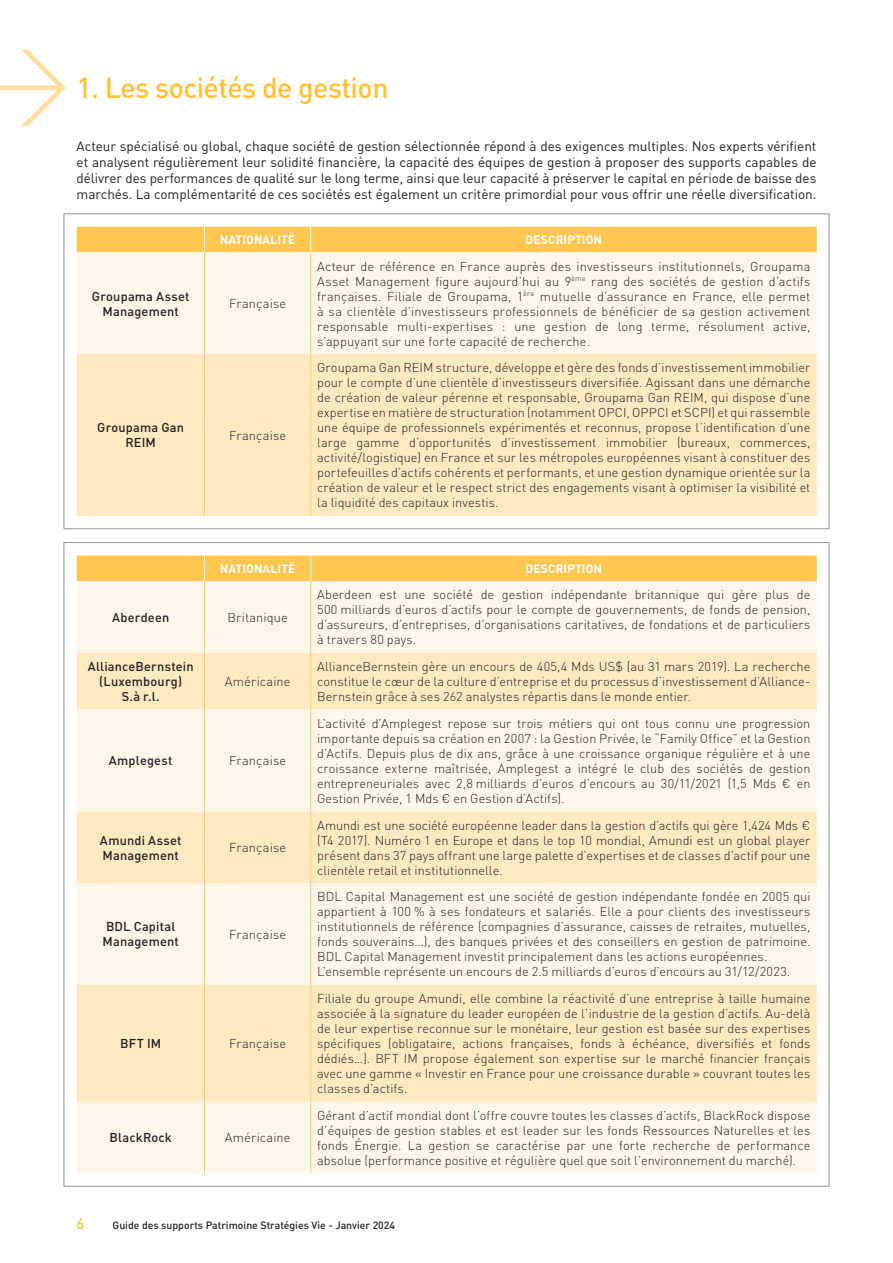
<style>
.page{position:relative;width:893px;height:1263px;background:#fff}
.page>*{position:absolute;margin:0;border:0;box-sizing:border-box;transform-origin:0 0}
.Titre_principal{font:500 28.5px "DIN Pro";letter-spacing:-.02em;color:#fec137}
.t1{font:500 15px "DIN Pro";color:#fec137}
.Courant{font:13.5px/16.2px "DIN Pro";color:#231f20;text-align:justify}
.TEXTE_COURANT{font:300 12.75px/15px "DIN Pro";letter-spacing:.005em;color:#231f20;text-align:justify}
.TEXTE_COURANT-2{font:500 12.75px/15px "DIN Pro";letter-spacing:.015em;color:#231f20;text-align:center}
.t2{font:700 12px "DIN Pro";letter-spacing:.01em;color:#fff}
.t3{font:500 10.5px "DIN Pro";color:#231f20}
</style>
<div class="page">
<svg style="left:0;top:50px;width:66px;height:76px"></svg>
<div style="left:77px;top:252px;width:740px;height:102px;background:#fef7e9"></div>
<div style="left:77px;top:354px;width:740px;height:162px;background:#fee9c1"></div>
<hr style="left:204px;top:252px;width:1px;height:102px;background:#fecc63">
<hr style="left:311px;top:252px;width:1px;height:102px;background:#fecc63">
<hr style="left:204px;top:354px;width:1px;height:162px;background:#fecc63">
<hr style="left:311px;top:354px;width:1px;height:162px;background:#fecc63">
<div style="left:77px;top:227px;width:740px;height:25px;background:#fec74f"></div>
<div style="left:77px;top:581px;width:740px;height:72px;background:#fef7e9"></div>
<div style="left:77px;top:653px;width:740px;height:56px;background:#fee9c1"></div>
<svg style="left:77px;top:709px;width:740px;height:464px;background:#fef4e0"></svg>
<div style="left:77px;top:985px;width:740px;height:116px;background:#fee9c1"></div>
<hr style="left:204px;top:581px;width:1px;height:72px;background:#fecc63">
<hr style="left:311px;top:581px;width:1px;height:72px;background:#fecc63">
<hr style="left:204px;top:653px;width:1px;height:56px;background:#fecc63">
<hr style="left:311px;top:653px;width:1px;height:56px;background:#fecc63">
<hr style="left:204px;top:709px;width:1px;height:102px;background:#fecc63">
<hr style="left:311px;top:709px;width:1px;height:102px;background:#fecc63">
<hr style="left:204px;top:811px;width:1px;height:72px;background:#fecc63">
<hr style="left:311px;top:811px;width:1px;height:72px;background:#fecc63">
<hr style="left:204px;top:883px;width:1px;height:102px;background:#fecc63">
<hr style="left:311px;top:883px;width:1px;height:102px;background:#fecc63">
<hr style="left:204px;top:985px;width:1px;height:116px;background:#fecc63">
<hr style="left:311px;top:985px;width:1px;height:116px;background:#fecc63">
<hr style="left:204px;top:1101px;width:1px;height:72px;background:#fecc63">
<hr style="left:311px;top:1101px;width:1px;height:72px;background:#fecc63">
<div style="left:77px;top:555px;width:740px;height:26px;background:#fec74f"></div>
<p class="Titre_principal" style="left:77px;top:65px;width:313px">1. Les sociétés de gestion</p>
<p class="Courant" style="left:77px;top:136px;width:741px">Acteur spécialisé ou global, chaque société de gestion sélectionnée répond à des exigences multiples. Nos experts vérifient et analysent régulièrement leur solidité financière, la capacité des équipes de gestion à proposer des supports capables de délivrer des performances de qualité sur le long terme, ainsi que leur capacité à préserver le capital en période de baisse des marchés. La complémentarité de ces sociétés est également un critère primordial pour vous offrir une réelle diversification.</p>
<p class="t2" style="left:220px;top:230px;width:77px">NATIONALITÉ</p>
<p class="t2" style="left:525px;top:230px;width:78px">DESCRIPTION</p>
<p class="TEXTE_COURANT-2" style="left:92px;top:287px;width:99px">Groupama Asset<br>Management</p>
<p class="TEXTE_COURANT" style="left:229px;top:295px;width:59px">Française</p>
<p class="TEXTE_COURANT-2" style="left:97px;top:419px;width:88px">Groupama Gan<br>REIM</p>
<p class="TEXTE_COURANT" style="left:229px;top:427px;width:59px">Française</p>
<p class="TEXTE_COURANT" style="left:317px;top:258px;width:495px">Acteur de référence en France auprès des investisseurs institutionnels, Groupama Asset Management figure aujourd’hui au 9<sup>ème</sup> rang des sociétés de gestion d’actifs françaises. Filiale de Groupama, 1<sup>ère</sup> mutuelle d’assurance en France, elle permet à sa clientèle d’investisseurs professionnels de bénéficier de sa gestion activement responsable multi-expertises : une gestion de long terme, résolument active, s’appuyant sur une forte capacité de recherche.</p>
<p class="TEXTE_COURANT" style="left:317px;top:360px;width:495px">Groupama Gan REIM structure, développe et gère des fonds d’investissement immobilier pour le compte d’une clientèle d’investisseurs diversifiée. Agissant dans une démarche de création de valeur pérenne et responsable, Groupama Gan REIM, qui dispose d’une expertise en matière de structuration (notamment OPCI, OPPCI et SCPI) et qui rassemble une équipe de professionnels expérimentés et reconnus, propose l’identification d’une large gamme d’opportunités d’investissement immobilier (bureaux, commerces, activité/logistique) en France et sur les métropoles européennes visant à constituer des portefeuilles d’actifs cohérents et performants, et une gestion dynamique orientée sur la création de valeur et le respect strict des engagements visant à optimiser la visibilité et la liquidité des capitaux investis.</p>
<p class="t2" style="left:220px;top:558px;width:77px">NATIONALITÉ</p>
<p class="t2" style="left:525px;top:558px;width:78px">DESCRIPTION</p>
<p class="TEXTE_COURANT-2" style="left:112px;top:608px;width:59px">Aberdeen</p>
<p class="TEXTE_COURANT" style="left:227px;top:609px;width:62px">Britanique</p>
<p class="TEXTE_COURANT-2" style="left:88px;top:657px;width:107px">AllianceBernstein (Luxembourg)<br>S.à r.l.</p>
<p class="TEXTE_COURANT" style="left:225px;top:673px;width:67px">Américaine</p>
<p class="TEXTE_COURANT-2" style="left:109px;top:752px;width:65px">Amplegest</p>
<p class="TEXTE_COURANT" style="left:229px;top:753px;width:59px">Française</p>
<p class="TEXTE_COURANT-2" style="left:100px;top:831px;width:83px;text-align:left">Amundi Asset<br>Management</p>
<p class="TEXTE_COURANT" style="left:229px;top:839px;width:59px">Française</p>
<p class="TEXTE_COURANT-2" style="left:103px;top:918px;width:78px;text-align:left">BDL Capital<br>Management</p>
<p class="TEXTE_COURANT" style="left:229px;top:926px;width:59px">Française</p>
<p class="TEXTE_COURANT-2" style="left:120px;top:1034px;width:43px">BFT IM</p>
<p class="TEXTE_COURANT" style="left:229px;top:1035px;width:59px">Française</p>
<p class="TEXTE_COURANT-2" style="left:110px;top:1129px;width:64px">BlackRock</p>
<p class="TEXTE_COURANT" style="left:225px;top:1130px;width:67px">Américaine</p>
<p class="TEXTE_COURANT" style="left:317px;top:587px;width:495px">Aberdeen est une société de gestion indépendante britannique qui gère plus de 500 milliards d’euros d’actifs pour le compte de gouvernements, de fonds de pension, d’assureurs, d’entreprises, d’organisations caritatives, de fondations et de particuliers à travers 80 pays.</p>
<p class="TEXTE_COURANT" style="left:317px;top:658px;width:495px">AllianceBernstein gère un encours de 405,4 Mds US$ (au 31 mars 2019). La recherche constitue le cœur de la culture d’entreprise et du processus d’investissement d’Alliance-Bernstein grâce à ses 262 analystes répartis dans le monde entier.</p>
<p class="TEXTE_COURANT" style="left:317px;top:715px;width:495px">L’activité d’Amplegest repose sur trois métiers qui ont tous connu une progression importante depuis sa création en 2007 : la Gestion Privée, le “Family Office” et la Gestion d’Actifs. Depuis plus de dix ans, grâce à une croissance organique régulière et à une croissance externe maîtrisée, Amplegest a intégré le club des sociétés de gestion entrepreneuriales avec 2,8 milliards d’euros d’encours au 30/11/2021 (1,5 Mds € en Gestion Privée, 1 Mds € en Gestion d’Actifs).</p>
<p class="TEXTE_COURANT" style="left:317px;top:817px;width:495px">Amundi est une société européenne leader dans la gestion d’actifs qui gère 1,424 Mds € (T4 2017). Numéro 1 en Europe et dans le top 10 mondial, Amundi est un global player présent dans 37 pays offrant une large palette d’expertises et de classes d’actif pour une clientèle retail et institutionnelle.</p>
<p class="TEXTE_COURANT" style="left:317px;top:889px;width:495px">BDL Capital Management est une société de gestion indépendante fondée en 2005 qui appartient à 100 % à ses fondateurs et salariés. Elle a pour clients des investisseurs institutionnels de référence (compagnies d’assurance, caisses de retraites, mutuelles, fonds souverains…), des banques privées et des conseillers en gestion de patrimoine.<br>BDL Capital Management investit principalement dans les actions européennes.</p>
<p class="TEXTE_COURANT" style="left:317px;top:964px;width:475px">L’ensemble représente un encours de 2.5 milliards d’euros d’encours au 31/12/2023.</p>
<p class="TEXTE_COURANT" style="left:317px;top:990px;width:495px">Filiale du groupe Amundi, elle combine la réactivité d’une entreprise à taille humaine associée à la signature du leader européen de l’industrie de la gestion d’actifs. Au-delà de leur expertise reconnue sur le monétaire, leur gestion est basée sur des expertises spécifiques (obligataire, actions françaises, fonds à échéance, diversifiés et fonds dédiés…). BFT IM propose également son expertise sur le marché financier français avec une gamme « Investir en France pour une croissance durable » couvrant toutes les classes d’actifs.</p>
<p class="TEXTE_COURANT" style="left:317px;top:1107px;width:495px">Gérant d’actif mondial dont l’offre couvre toutes les classes d’actifs, BlackRock dispose d’équipes de gestion stables et est leader sur les fonds Ressources Naturelles et les fonds Énergie. La gestion se caractérise par une forte recherche de performance absolue (performance positive et régulière quel que soit l’environnement du marché).</p>
<p class="t1" style="left:77px;top:1212px;width:9px">6</p>
<p class="t3" style="left:113px;top:1217px;width:284px">Guide des supports Patrimoine Stratégies Vie - Janvier 2024</p>
</div>
